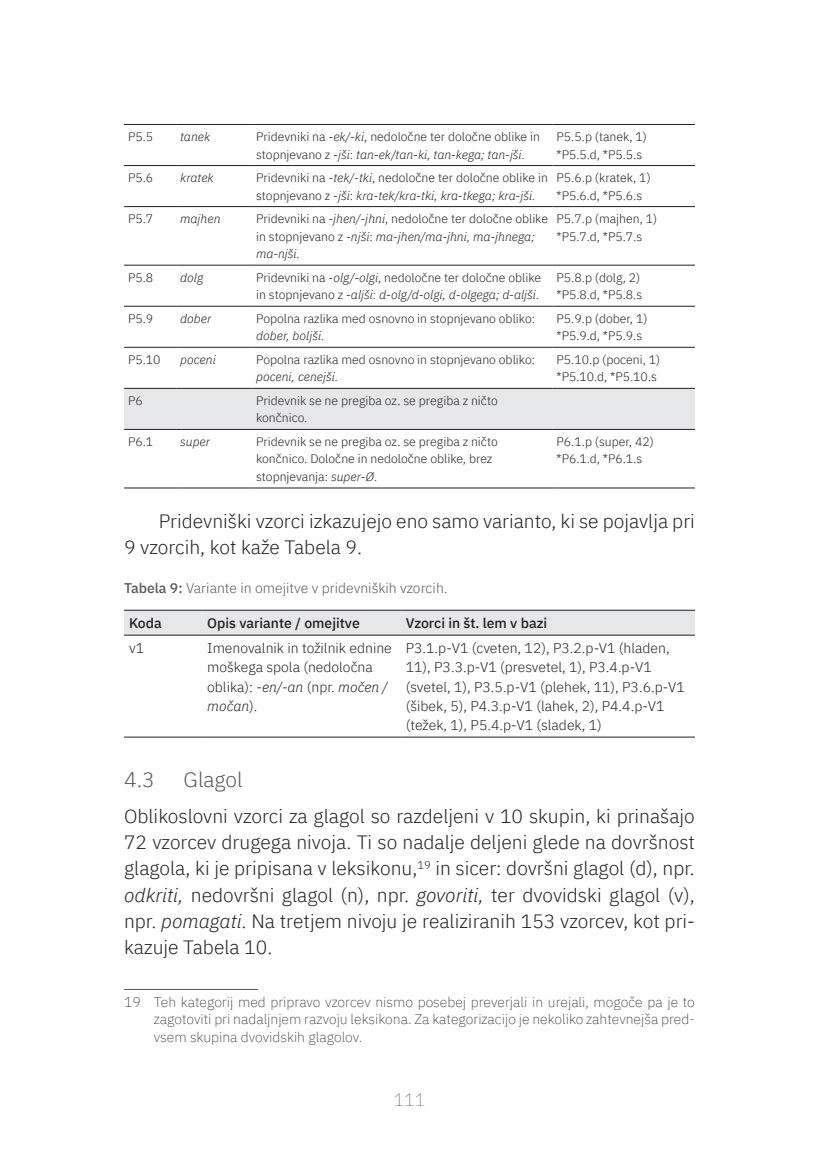
<style>
.page{position:relative;width:819px;height:1166px;background:#fff}
.page>*{position:absolute;margin:0;border:0;box-sizing:border-box;transform-origin:0 0}
.Naslov_III{font:300 21px "IBM Plex Sans";color:#57585a}
.t1{font:300 19.25px/26.2px "IBM Plex Sans";color:#231f20}
.t2{font:100 17.5px "IBM Plex Sans";color:#231f20}
.t3{font:300 14px/19.2px "IBM Plex Sans";color:#231f20}
.Opombe{font:200 14px/17.5px "IBM Plex Sans";color:#231f20;text-align:justify}
.Tabele{font:300 14px "IBM Plex Sans";color:#57585a}
.t4{font:500 14px "IBM Plex Sans";color:#231f20}
.t5{font:300 12.25px/17.5px "IBM Plex Sans";color:#231f20}
.t6{font:italic 300 12.25px "IBM Plex Sans";color:#231f20}
.s1{font-style:italic}
.s2{font-weight:500}
</style>
<div class="page">
<div style="left:124px;top:389px;width:570px;height:40px;background:#e6e7e9"></div>
<hr style="left:124px;top:124px;width:52px;height:1px;background:#231f20">
<hr style="left:176px;top:124px;width:76px;height:1px;background:#231f20">
<hr style="left:252px;top:124px;width:300px;height:1px;background:#231f20">
<hr style="left:552px;top:124px;width:142px;height:1px;background:#231f20">
<hr style="left:124px;top:165px;width:52px;height:1px;background:#231f20">
<hr style="left:176px;top:165px;width:76px;height:1px;background:#231f20">
<hr style="left:252px;top:165px;width:300px;height:1px;background:#231f20">
<hr style="left:552px;top:165px;width:142px;height:1px;background:#231f20">
<hr style="left:124px;top:206px;width:52px;height:1px;background:#231f20">
<hr style="left:176px;top:206px;width:76px;height:1px;background:#231f20">
<hr style="left:252px;top:206px;width:300px;height:1px;background:#231f20">
<hr style="left:552px;top:206px;width:142px;height:1px;background:#231f20">
<hr style="left:124px;top:265px;width:52px;height:1px;background:#231f20">
<hr style="left:176px;top:265px;width:76px;height:1px;background:#231f20">
<hr style="left:252px;top:265px;width:300px;height:1px;background:#231f20">
<hr style="left:552px;top:265px;width:142px;height:1px;background:#231f20">
<hr style="left:124px;top:306px;width:52px;height:1px;background:#231f20">
<hr style="left:176px;top:306px;width:76px;height:1px;background:#231f20">
<hr style="left:252px;top:306px;width:300px;height:1px;background:#231f20">
<hr style="left:552px;top:306px;width:142px;height:1px;background:#231f20">
<hr style="left:124px;top:347px;width:52px;height:1px;background:#231f20">
<hr style="left:176px;top:347px;width:76px;height:1px;background:#231f20">
<hr style="left:252px;top:347px;width:300px;height:1px;background:#231f20">
<hr style="left:552px;top:347px;width:142px;height:1px;background:#231f20">
<hr style="left:124px;top:388px;width:52px;height:1px;background:#231f20">
<hr style="left:176px;top:388px;width:76px;height:1px;background:#231f20">
<hr style="left:252px;top:388px;width:300px;height:1px;background:#231f20">
<hr style="left:552px;top:388px;width:142px;height:1px;background:#231f20">
<hr style="left:124px;top:429px;width:52px;height:1px;background:#231f20">
<hr style="left:176px;top:429px;width:76px;height:1px;background:#231f20">
<hr style="left:252px;top:429px;width:300px;height:1px;background:#231f20">
<hr style="left:552px;top:429px;width:142px;height:1px;background:#231f20">
<hr style="left:124px;top:487px;width:52px;height:1px;background:#231f20">
<hr style="left:176px;top:487px;width:76px;height:1px;background:#231f20">
<hr style="left:252px;top:487px;width:300px;height:1px;background:#231f20">
<hr style="left:552px;top:487px;width:142px;height:1px;background:#231f20">
<div style="left:124px;top:611px;width:570px;height:24px;background:#e6e7e9"></div>
<hr style="left:124px;top:610px;width:78px;height:1px;background:#231f20">
<hr style="left:202px;top:610px;width:199px;height:1px;background:#231f20">
<hr style="left:401px;top:610px;width:293px;height:1px;background:#231f20">
<hr style="left:124px;top:635px;width:78px;height:1px;background:#231f20">
<hr style="left:202px;top:635px;width:199px;height:1px;background:#231f20">
<hr style="left:401px;top:635px;width:293px;height:1px;background:#231f20">
<hr style="left:124px;top:737px;width:78px;height:1px;background:#231f20">
<hr style="left:202px;top:737px;width:199px;height:1px;background:#231f20">
<hr style="left:401px;top:737px;width:293px;height:1px;background:#231f20">
<hr style="left:124px;top:989px;width:134px;height:1px;background:#57585a">
<p class="t5" style="left:128px;top:127px;width:27px">P5.5</p>
<p class="t6" style="left:180px;top:127px;width:32px">tanek</p>
<p class="t5" style="left:256px;top:127px;width:285px">Pridevniki na <span class="s1">-ek/-ki</span>, nedoločne ter določne oblike in stopnjevano z -<span class="s1">jši</span>: <span class="s1">tan-ek/tan-ki, tan-kega; tan-jši.</span></p>
<p class="t5" style="left:556px;top:127px;width:92px">P5.5.p (tanek, 1) *P5.5.d, *P5.5.s</p>
<p class="t5" style="left:128px;top:168px;width:27px">P5.6</p>
<p class="t6" style="left:180px;top:168px;width:35px">kratek</p>
<p class="t5" style="left:256px;top:168px;width:293px">Pridevniki na <span class="s1">-tek/-tki</span>, nedoločne ter določne oblike in stopnjevano z -<span class="s1">jši</span>: <span class="s1">kra-tek/kra-tki, kra-tkega; kra-jši.</span></p>
<p class="t5" style="left:556px;top:168px;width:96px">P5.6.p (kratek, 1) *P5.6.d, *P5.6.s</p>
<p class="t5" style="left:128px;top:209px;width:27px">P5.7</p>
<p class="t6" style="left:180px;top:210px;width:42px">majhen</p>
<p class="t5" style="left:256px;top:209px;width:293px">Pridevniki na <span class="s1">-jhen/-jhni</span>, nedoločne ter določne oblike in stopnjevano z -<span class="s1">njši</span>: <span class="s1">ma-jhen/ma-jhni, ma-jhnega; ma-njši.</span></p>
<p class="t5" style="left:556px;top:209px;width:102px">P5.7.p (majhen, 1) *P5.7.d, *P5.7.s</p>
<p class="t5" style="left:128px;top:268px;width:27px">P5.8</p>
<p class="t6" style="left:180px;top:268px;width:24px">dolg</p>
<p class="t5" style="left:256px;top:268px;width:286px">Pridevniki na <span class="s1">-olg/-olgi</span>, nedoločne ter določne oblike in stopnjevano z -<span class="s1">aljši</span>: <span class="s1">d-olg/d-olgi, d-olgega; d-aljši.</span></p>
<p class="t5" style="left:556px;top:268px;width:87px">P5.8.p (dolg, 2) *P5.8.d, *P5.8.s</p>
<p class="t5" style="left:128px;top:309px;width:27px">P5.9</p>
<p class="t6" style="left:180px;top:309px;width:33px">dober</p>
<p class="t5" style="left:256px;top:309px;width:280px">Popolna razlika med osnovno in stopnjevano obliko: <span class="s1">dober, boljši.</span></p>
<p class="t5" style="left:556px;top:309px;width:92px">P5.9.p (dober, 1) *P5.9.d, *P5.9.s</p>
<p class="t5" style="left:128px;top:350px;width:34px">P5.10</p>
<p class="t6" style="left:180px;top:350px;width:37px">poceni</p>
<p class="t5" style="left:256px;top:350px;width:280px">Popolna razlika med osnovno in stopnjevano obliko: <span class="s1">poceni, cenejši.</span></p>
<p class="t5" style="left:556px;top:350px;width:105px">P5.10.p (poceni, 1) *P5.10.d, *P5.10.s</p>
<p class="t5" style="left:128px;top:391px;width:16px">P6</p>
<p class="t5" style="left:256px;top:391px;width:243px">Pridevnik se ne pregiba oz. se pregiba z ničto končnico.</p>
<p class="t5" style="left:128px;top:432px;width:27px">P6.1</p>
<p class="t6" style="left:180px;top:432px;width:31px">super</p>
<p class="t5" style="left:256px;top:432px;width:243px">Pridevnik se ne pregiba oz. se pregiba z ničto končnico. Določne in nedoločne oblike, brez stopnjevanja: <span class="s1">super-Ø</span>.</p>
<p class="t5" style="left:556px;top:432px;width:99px">P6.1.p (super, 42) *P6.1.d, *P6.1.s</p>
<p class="t1" style="left:124px;top:506px;width:572px;text-indent:35px">Pridevniški vzorci izkazujejo eno samo varianto, ki se pojavlja pri<br>9 vzorcih, kot kaže Tabela 9.</p>
<p class="Tabele" style="left:124px;top:577px;width:325px"><span class="s2">Tabela 9:</span> Variante in omejitve v pridevniških vzorcih.</p>
<p class="t4" style="left:129px;top:612px;width:34px">Koda</p>
<p class="t4" style="left:207px;top:612px;width:154px">Opis variante / omejitve</p>
<p class="t4" style="left:406px;top:612px;width:143px">Vzorci in št. lem v bazi</p>
<p class="t3" style="left:129px;top:637px;width:17px">v1</p>
<p class="t3" style="left:207px;top:637px;width:186px">Imenovalnik in tožilnik ednine moškega spola (nedoločna oblika): -<span class="s1">en/-an</span> (npr. <span class="s1">močen / močan</span>).</p>
<p class="t3" style="left:406px;top:637px;width:280px">P3.1.p-V1 (cveten, 12), P3.2.p-V1 (hladen, 11), P3.3.p-V1 (presvetel, 1), P3.4.p-V1 (svetel, 1), P3.5.p-V1 (plehek, 11), P3.6.p-V1 (šibek, 5), P4.3.p-V1 (lahek, 2), P4.4.p-V1 (težek, 1), P5.4.p-V1 (sladek, 1)</p>
<p class="Naslov_III" style="left:124px;top:763px;width:32px">4.3</p>
<p class="Naslov_III" style="left:184px;top:763px;width:61px">Glagol</p>
<p class="t1" style="left:124px;top:801px;width:572px;text-align:justify">Oblikoslovni vzorci za glagol so razdeljeni v 10 skupin, ki prinašajo 72 vzorcev drugega nivoja. Ti so nadalje deljeni glede na dovršnost glagola, ki je pripisana v leksikonu,<sup>19</sup> in sicer: dovršni glagol (d), npr. <span class="s1">odkriti,</span> nedovršni glagol (n), npr. <span class="s1">govoriti,</span> ter dvovidski glagol (v), npr. <span class="s1">pomagati</span>. Na tretjem nivoju je realiziranih 153 vzorcev, kot pri&shy;kazuje Tabela 10.</p>
<p class="Opombe" style="left:154px;top:992px;width:542px;text-indent:-30px">19 Teh kategorij med pripravo vzorcev nismo posebej preverjali in urejali, mogoče pa je to zagotoviti pri nadaljnjem razvoju leksikona. Za kategorizacijo je nekoliko zahtevnejša pred&shy;vsem skupina dvovidskih glagolov.</p>
<h3 class="t2" style="left:394px;top:1087px;width:33px">111</h3>
</div>
